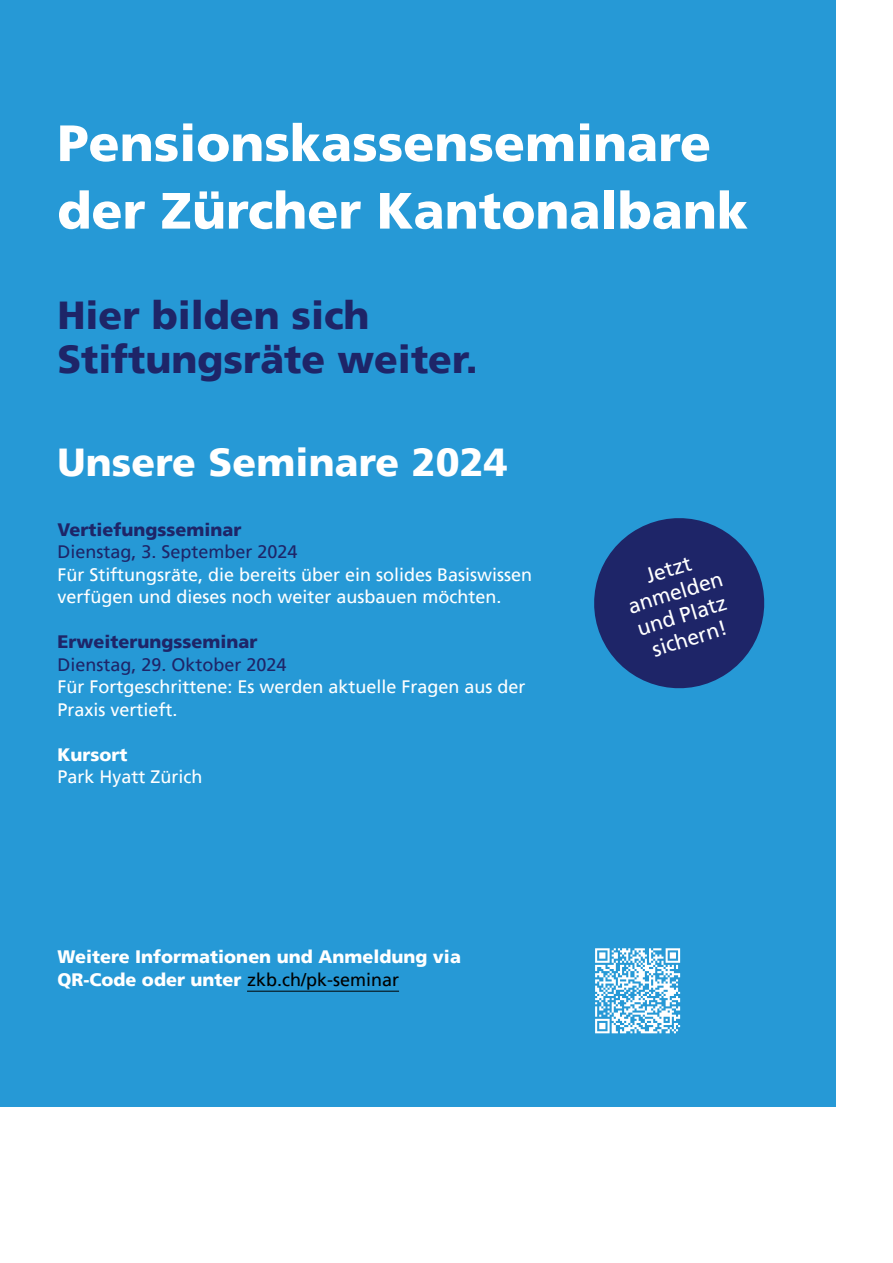
<style>
.page{position:relative;width:893px;height:1263px;background:#fff}
.page>*{position:absolute;margin:0;border:0;box-sizing:border-box;transform-origin:0 0}
.t1{font:900 51px/67.5px "Frutigerfor ZKB";color:#fff}
.t2{font:900 39px/43.5px "Frutigerfor ZKB";color:#1e2568}
.t3{font:900 39px "Frutigerfor ZKB";letter-spacing:.005em;color:#fff}
.t4{font:21px/24px "Frutigerfor ZKB";color:#fff;text-align:center}
.t5{font:18px/22.5px "Frutigerfor ZKB";color:#fff}
.t6{font:900 18px/22.5px "Frutigerfor ZKB";color:#fff}
.t7{font:18px "Frutigerfor ZKB";color:#1e2568}
.t8{font:900 18px "Frutigerfor ZKB";color:#1e2568}
.s1{font-weight:400;color:#000}
</style>
<div class="page">
<div style="left:0;top:0;width:835px;height:1106px;background:#2699d6"></div>
<hr style="left:247px;top:991px;width:152px;height:1px;background:#000">
<svg style="left:594px;top:518px;width:171px;height:171px"></svg>
<svg style="left:595px;top:948px;width:85px;height:85px"></svg>
<h1 class="t1" style="left:57px;top:109px;width:692px">Pensionskassenseminare der Zürcher Kantonalbank</h1>
<h2 class="t2" style="left:57px;top:294px;width:422px">Hier bilden sich<br>Stiftungsräte weiter.</h2>
<h2 class="t3" style="left:57px;top:439px;width:452px">Unsere Seminare 2024</h2>
<p class="t8" style="left:57px;top:519px;width:186px">Vertiefungsseminar</p>
<p class="t7" style="left:57px;top:541px;width:242px">Dienstag, 3. September 2024</p>
<p class="t5" style="left:57px;top:563px;width:476px">Für Stiftungsräte, die bereits über ein solides Basiswissen verfügen und dieses noch weiter ausbauen möchten.</p>
<p class="t8" style="left:57px;top:631px;width:202px">Erweiterungsseminar</p>
<p class="t7" style="left:57px;top:654px;width:231px">Dienstag, 29. Oktober 2024</p>
<p class="t5" style="left:57px;top:676px;width:470px">Für Fortgeschrittene: Es werden aktuelle Fragen aus der<br>Praxis vertieft.</p>
<p class="t6" style="left:57px;top:743px;width:72px">Kursort</p>
<p class="t5" style="left:57px;top:766px;width:147px">Park Hyatt Zürich</p>
<p class="t6" style="left:57px;top:946px;width:405px">Weitere Informationen und Anmeldung via<br>QR-Code oder unter <span class="s1">zkb.ch/pk-seminar</span></p>
<p class="t4" style="left:618px;top:572px;width:100px;rotate:-17deg">Jetzt anmelden und Platz sichern!</p>
</div>
